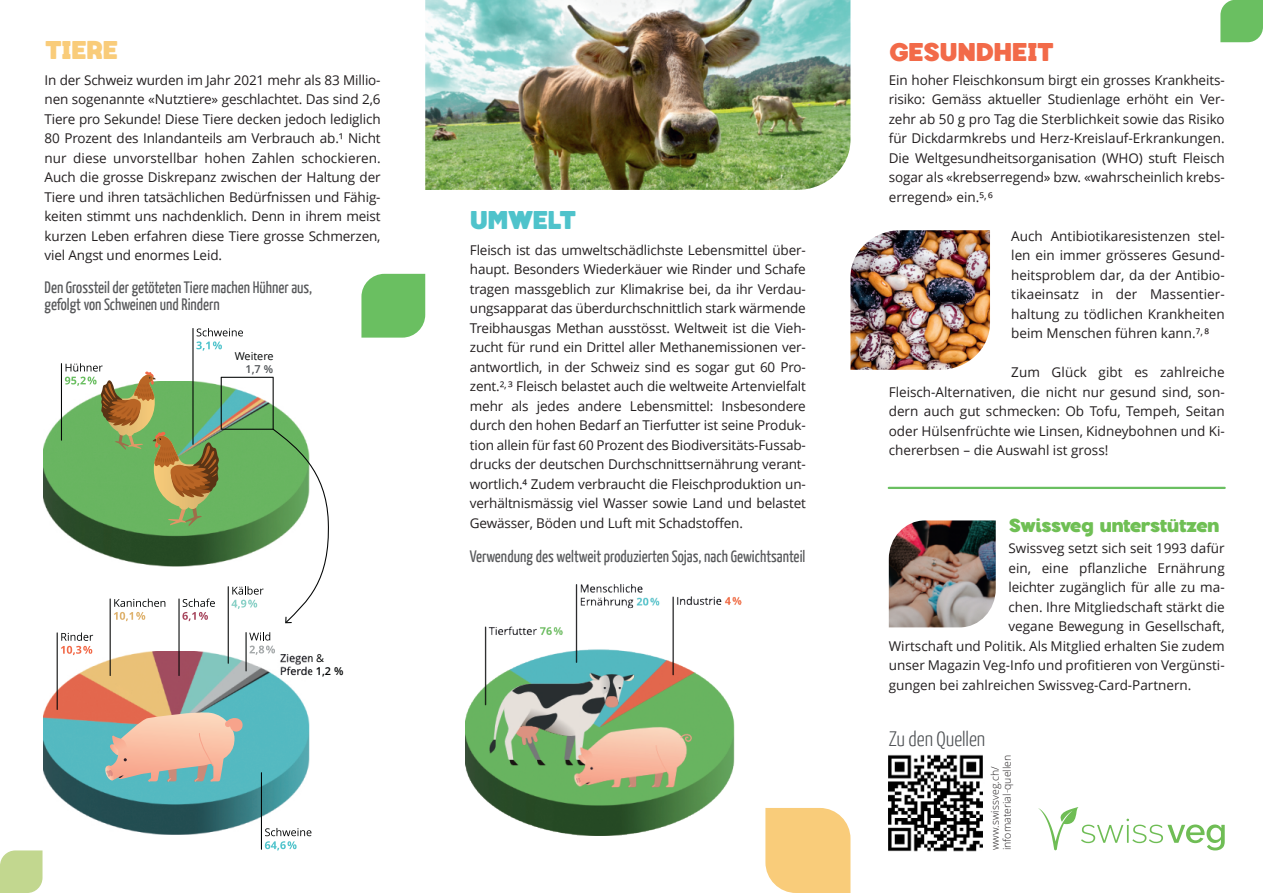
<style>
.page{position:relative;width:1263px;height:893px;background:#fff}
.page>*{position:absolute;margin:0;border:0;box-sizing:border-box;transform-origin:0 0}
.t1{font:22.5px "HV Botanique";letter-spacing:-.04em;color:#f26a49}
.t2{font:22.5px "HV Botanique";letter-spacing:-.05em;color:#4fc3cb}
.t3{font:22.5px "HV Botanique";letter-spacing:-.05em;color:#f9cc7a}
.t4{font:300 20.85px "Yanone Kaffeesatz";letter-spacing:-.005em;color:#4f5255}
.t5{font:16.5px/16.5px "Yanone Kaffeesatz";color:#57585a}
.t6{font:16.5px "HV Botanique";letter-spacing:-.06em;color:#6fbf54}
.t7{font:13.5px/19.5px "Open Sans";color:#231f20;text-align:justify}
.t8{font:10.95px "Open Sans";color:#030505}
.t9{font:600 10.95px "Open Sans";color:#4f5255}
.t10{font:300 10.5px/12px "Open Sans";letter-spacing:.005em;color:#231f20}
.s1{font-weight:600}
</style>
<div class="page">
<img style="left:465px;top:584px;width:277px;height:252px">
<svg style="left:888px;top:754px;width:95px;height:98px"></svg>
<svg style="left:1038px;top:807px;width:187px;height:43px"></svg>
<svg style="left:361px;top:274px;width:64px;height:64px;background:#73c36b"></svg>
<div style="left:765px;top:808px;width:85px;height:85px;background:#f9cc7a"></div>
<svg style="left:0;top:850px;width:43px;height:43px;background:#c7da98"></svg>
<div style="left:0;top:881px;width:14px;height:12px;background:#c2d78f"></div>
<svg style="left:1220px;top:0;width:43px;height:43px;background:#77c46e"></svg>
<div style="left:1250px;top:0;width:13px;height:12px;background:#6abf61"></div>
<img style="left:425px;top:0;width:425px;height:190px">
<img style="left:850px;top:230px;width:140px;height:140px">
<hr style="left:889px;top:487px;width:336px;height:2px;background:#6abf61">
<img style="left:889px;top:520px;width:107px;height:107px">
<img style="left:44px;top:382px;width:21px;height:151px">
<img style="left:43px;top:651px;width:266px;height:184px">
<svg style="left:265px;top:828px;width:46px;height:22px"></svg>
<hr style="left:261px;top:772px;width:1px;height:78px;background:#030505">
<hr style="left:61px;top:363px;width:1px;height:78px;background:#030505">
<svg style="left:196px;top:328px;width:47px;height:23px"></svg>
<hr style="left:192px;top:328px;width:2px;height:117px;background:#030505">
<svg style="left:61px;top:632px;width:32px;height:23px"></svg>
<hr style="left:57px;top:632px;width:1px;height:78px;background:#030505">
<hr style="left:110px;top:598px;width:1px;height:78px;background:#030505">
<hr style="left:178px;top:598px;width:2px;height:78px;background:#030505">
<hr style="left:228px;top:586px;width:1px;height:78px;background:#030505">
<svg style="left:249px;top:632px;width:21px;height:8px"></svg>
<svg style="left:250px;top:646px;width:25px;height:9px"></svg>
<hr style="left:246px;top:632px;width:1px;height:39px;background:#030505">
<svg style="left:105px;top:710px;width:141px;height:75px;background:#c5b5a5"></svg>
<svg style="left:65px;top:363px;width:264px;height:261px"></svg>
<h1 class="t3" style="left:45px;top:41px;width:75px">TIERE</h1>
<p class="t7" style="left:45px;top:71px;width:337px">In der Schweiz wurden im Jahr 2021 mehr als 83 Millio&shy;nen sogenannte «Nutztiere» geschlachtet. Das sind 2,6<br>Tiere pro Sekunde! Diese Tiere decken jedoch lediglich 80 Prozent des Inlandanteils am Verbrauch ab.¹ Nicht nur diese unvorstellbar hohen Zahlen schockieren.<br>Auch die grosse Diskrepanz zwischen der Haltung der Tiere und ihren tatsächlichen Bedürfnissen und Fähig&shy;keiten stimmt uns nachdenklich. Denn in ihrem meist kurzen Leben erfahren diese Tiere grosse Schmerzen, viel Angst und enormes Leid.</p>
<p class="t5" style="left:45px;top:280px;width:269px">Den Grossteil der getöteten Tiere machen Hühner aus, gefolgt von Schweinen und Rindern</p>
<p class="t8" style="left:235px;top:352px;width:41px">Weitere</p>
<p class="t9" style="left:245px;top:365px;width:29px">1,7 %</p>
<p class="t8" style="left:280px;top:667px;width:65px">Pferde <span class="s1">1,2 %</span></p>
<h1 class="t2" style="left:470px;top:211px;width:108px">UMWELT</h1>
<p class="t7" style="left:470px;top:241px;width:337px">Fleisch ist das umweltschädlichste Lebensmittel über&shy;haupt. Besonders Wiederkäuer wie Rinder und Schafe tragen massgeblich zur Klimakrise bei, da ihr Verdau&shy;ungsapparat das überdurchschnittlich stark wärmende Treibhausgas Methan ausstösst. Weltweit ist die Vieh&shy;zucht für rund ein Drittel aller Methanemissionen ver&shy;antwortlich, in der Schweiz sind es sogar gut 60 Pro&shy;zent.²<sup>,</sup>³ Fleisch belastet auch die weltweite Artenvielfalt mehr als jedes andere Lebensmittel: Insbesondere durch den hohen Bedarf an Tierfutter ist seine Produk&shy;tion allein für fast 60 Prozent des Biodiversitäts-Fussab&shy;drucks der deutschen Durchschnittsernährung verant&shy;wortlich.⁴ Zudem verbraucht die Fleischproduktion un&shy;verhältnismässig viel Wasser sowie Land und belastet Gewässer, Böden und Luft mit Schadstoffen.</p>
<p class="t5" style="left:470px;top:549px;width:337px">Verwendung des weltweit produzierten Sojas, nach Gewichtsanteil</p>
<h1 class="t1" style="left:889px;top:43px;width:167px">GESUNDHEIT</h1>
<p class="t7" style="left:889px;top:71px;width:337px">Ein hoher Fleischkonsum birgt ein grosses Krankheits&shy;risiko: Gemäss aktueller Studienlage erhöht ein Ver&shy;zehr ab 50 g pro Tag die Sterblichkeit sowie das Risiko für Dickdarmkrebs und Herz-Kreislauf-Erkrankungen.<br>Die Weltgesundheitsorganisation (WHO) stuft Fleisch sogar als «krebserregend» bzw. «wahrscheinlich krebs&shy;erregend» ein.⁵<sup>,</sup>⁶</p>
<p class="t7" style="left:1011px;top:227px;width:215px">Auch Antibiotikaresistenzen stel&shy;len ein immer grösseres Gesund&shy;heitsproblem dar, da der Antibio&shy;tikaeinsatz in der Massentier&shy;haltung zu tödlichen Krankheiten beim Menschen führen kann.⁷<sup>,</sup>⁸</p>
<p class="t7" style="left:889px;top:364px;width:337px;text-indent:123px">Zum Glück gibt es zahlreiche Fleisch-Alternativen, die nicht nur gesund sind, son&shy;dern auch gut schmecken: Ob Tofu, Tempeh, Seitan oder Hülsenfrüchte wie Linsen, Kidneybohnen und Ki&shy;chererbsen – die Auswahl ist gross!</p>
<p class="t6" style="left:1008px;top:519px;width:212px">Swissveg unterstützen</p>
<p class="t7" style="left:1008px;top:540px;width:218px">Swissveg setzt sich seit 1993 dafür</p>
<p class="t7" style="left:1008px;top:559px;width:218px">ein, eine pflanzliche Ernährung</p>
<p class="t7" style="left:1008px;top:579px;width:218px">leichter zugänglich für alle zu ma-</p>
<p class="t7" style="left:1008px;top:598px;width:218px">chen. Ihre Mitgliedschaft stärkt die</p>
<p class="t7" style="left:1008px;top:618px;width:218px">vegane Bewegung in Gesellschaft,</p>
<p class="t7" style="left:889px;top:637px;width:337px">Wirtschaft und Politik. Als Mitglied erhalten Sie zudem</p>
<p class="t7" style="left:889px;top:657px;width:337px">unser Magazin Veg-Info und profitieren von Vergünsti-</p>
<p class="t7" style="left:889px;top:676px;width:304px">gungen bei zahlreichen Swissveg-Card-Partnern.</p>
<h2 class="t4" style="left:889px;top:731px;width:98px">Zu den Quellen</h2>
<p class="t10" style="left:990px;top:850px;width:97px;rotate:-90deg">www.swissveg.ch/ infomaterial-quellen</p>
</div>
